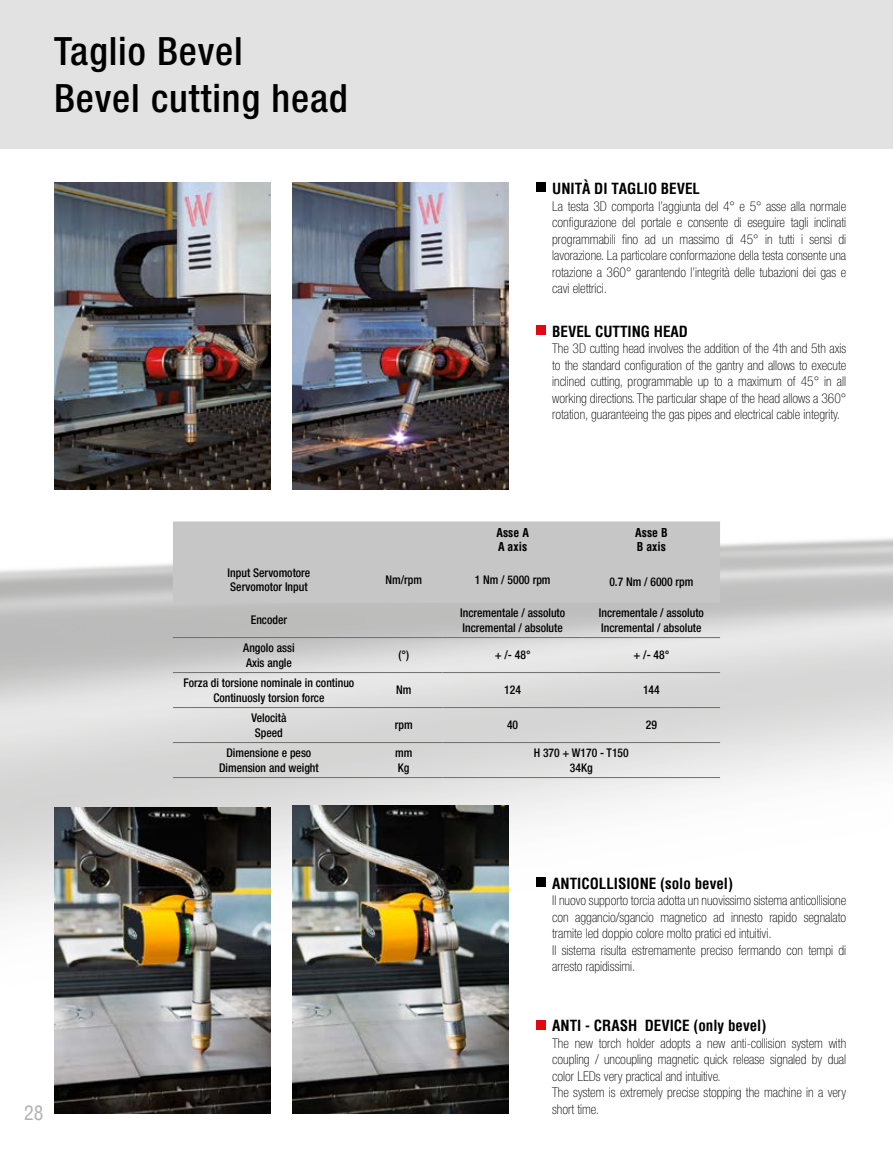
<style>
.page{position:relative;width:893px;height:1149px;background:#fff}
.page>*{position:absolute;margin:0;border:0;box-sizing:border-box;transform-origin:0 0}
.t1{font:500 condensed 39px/46.8px "Helvetica Neue LT";letter-spacing:.025em;color:#000}
.t2{font:condensed 19.5px "Helvetica";color:#b3b2b2}
.t3{font:700 condensed 15px "Helvetica";color:#000}
.t4{font:100 condensed 13.5px/16.5px "Helvetica Neue LT Std";color:#000;text-align:justify}
.t5{font:500 condensed 12px/14.4px "Helvetica Neue LT";color:#000}
.t6{font:700 condensed 12px/14.4px "Helvetica";color:#000}
</style>
<div class="page">
<img style="left:0;top:182px;width:893px;height:932px">
<div style="left:0;top:0;width:893px;height:149px;background:#e2e2e2"></div>
<div style="left:173px;top:521px;width:547px;height:81px;background:#c6c6c6"></div>
<hr style="left:173px;top:637px;width:192px;height:1px;background:#706f6f">
<hr style="left:365px;top:637px;width:78px;height:1px;background:#706f6f">
<hr style="left:443px;top:637px;width:140px;height:1px;background:#706f6f">
<hr style="left:583px;top:637px;width:137px;height:1px;background:#706f6f">
<hr style="left:173px;top:672px;width:192px;height:1px;background:#706f6f">
<hr style="left:365px;top:672px;width:78px;height:1px;background:#706f6f">
<hr style="left:443px;top:672px;width:140px;height:1px;background:#706f6f">
<hr style="left:583px;top:672px;width:137px;height:1px;background:#706f6f">
<hr style="left:173px;top:707px;width:192px;height:1px;background:#706f6f">
<hr style="left:365px;top:707px;width:78px;height:1px;background:#706f6f">
<hr style="left:443px;top:707px;width:140px;height:1px;background:#706f6f">
<hr style="left:583px;top:707px;width:137px;height:1px;background:#706f6f">
<hr style="left:173px;top:742px;width:192px;height:1px;background:#706f6f">
<hr style="left:365px;top:742px;width:78px;height:1px;background:#706f6f">
<hr style="left:443px;top:742px;width:140px;height:1px;background:#706f6f">
<hr style="left:583px;top:742px;width:137px;height:1px;background:#706f6f">
<hr style="left:173px;top:777px;width:192px;height:1px;background:#706f6f">
<hr style="left:365px;top:777px;width:78px;height:1px;background:#706f6f">
<hr style="left:443px;top:777px;width:140px;height:1px;background:#706f6f">
<hr style="left:583px;top:777px;width:137px;height:1px;background:#706f6f">
<img style="left:54px;top:183px;width:217px;height:306px">
<img style="left:292px;top:183px;width:217px;height:306px">
<div style="left:537px;top:325px;width:9px;height:9px;background:#e30613"></div>
<div style="left:537px;top:183px;width:9px;height:9px;background:#000"></div>
<div style="left:537px;top:1019px;width:9px;height:9px;background:#e30613"></div>
<div style="left:537px;top:877px;width:9px;height:9px;background:#000"></div>
<img style="left:54px;top:807px;width:217px;height:306px">
<img style="left:292px;top:805px;width:217px;height:308px">
<h1 class="t1" style="left:54px;top:27px;width:295px">Taglio Bevel<br>Bevel cutting head</h1>
<p class="t3" style="left:552px;top:179px;width:149px">UNITÀ DI TAGLIO BEVEL</p>
<p class="t4" style="left:552px;top:197px;width:296px">La testa 3D comporta l’aggiunta del 4° e 5° asse alla normale configurazione del portale e consente di eseguire tagli inclinati programmabili fino ad un massimo di 45° in tutti i sensi di lavorazione. La particolare conformazione della testa consente una rotazione a 360° garantendo l’integrità delle tubazioni dei gas e cavi elettrici.</p>
<p class="t3" style="left:552px;top:321px;width:137px">BEVEL CUTTING HEAD</p>
<p class="t4" style="left:552px;top:340px;width:296px">The 3D cutting head involves the addition of the 4th and 5th axis to the standard configuration of the gantry and allows to execute inclined cutting, programmable up to a maximum of 45° in all working directions. The particular shape of the head allows a 360° rotation, guaranteeing the gas pipes and electrical cable integrity.</p>
<h2 class="t2" style="left:24px;top:1099px;width:21px">28</h2>
<p class="t6" style="left:496px;top:524px;width:34px">Asse A<br>A axis</p>
<p class="t6" style="left:635px;top:524px;width:34px">Asse B<br>B axis</p>
<p class="t5" style="left:228px;top:565px;width:84px">Input Servomotore<br>Servomotor Input</p>
<p class="t5" style="left:385px;top:572px;width:38px">Nm/rpm</p>
<p class="t5" style="left:475px;top:572px;width:77px">1 Nm / 5000 rpm</p>
<p class="t5" style="left:609px;top:574px;width:86px">0.7 Nm / 6000 rpm</p>
<p class="t5" style="left:251px;top:612px;width:38px">Encoder</p>
<p class="t5" style="left:460px;top:605px;width:107px">Incrementale / assoluto<br>Incremental / absolute</p>
<p class="t5" style="left:599px;top:605px;width:107px">Incrementale / assoluto<br>Incremental / absolute</p>
<p class="t5" style="left:243px;top:640px;width:53px">Angolo assi<br>Axis angle</p>
<p class="t5" style="left:398px;top:647px;width:12px">(°)</p>
<p class="t5" style="left:495px;top:647px;width:37px">+ /- 48°</p>
<p class="t5" style="left:633px;top:647px;width:37px">+ /- 48°</p>
<p class="t5" style="left:184px;top:675px;width:172px;text-align:center">Forza di torsione nominale in continuo<br>Continuosly torsion force</p>
<p class="t5" style="left:396px;top:682px;width:17px">Nm</p>
<p class="t5" style="left:504px;top:682px;width:18px">124</p>
<p class="t5" style="left:643px;top:682px;width:18px">144</p>
<p class="t5" style="left:251px;top:710px;width:37px">Velocità<br>Speed</p>
<p class="t5" style="left:395px;top:717px;width:19px">rpm</p>
<p class="t5" style="left:507px;top:717px;width:13px">40</p>
<p class="t5" style="left:646px;top:717px;width:13px">29</p>
<p class="t5" style="left:219px;top:745px;width:101px;text-align:center">Dimensione e peso<br>Dimension and weight</p>
<p class="t5" style="left:395px;top:745px;width:19px">mm<br>Kg</p>
<p class="t5" style="left:534px;top:745px;width:96px;text-align:center">H 370 + W170 - T150<br>34Kg</p>
<p class="t3" style="left:552px;top:873px;width:182px">ANTICOLLISIONE (solo bevel)</p>
<p class="t4" style="left:552px;top:891px;width:296px;text-align:left">Il nuovo supporto torcia adotta un nuovissimo sistema anticollisione con aggancio/sgancio magnetico ad innesto rapido segnalato tramite led doppio colore molto pratici ed intuitivi.<br>Il sistema risulta estremamente preciso fermando con tempi di arresto rapidissimi.</p>
<p class="t3" style="left:552px;top:1015px;width:216px">ANTI - CRASH DEVICE (only bevel)</p>
<p class="t4" style="left:552px;top:1034px;width:296px;text-align:left">The new torch holder adopts a new anti-collision system with coupling / uncoupling magnetic quick release signaled by dual color LEDs very practical and intuitive.<br>The system is extremely precise stopping the machine in a very short time.</p>
</div>
